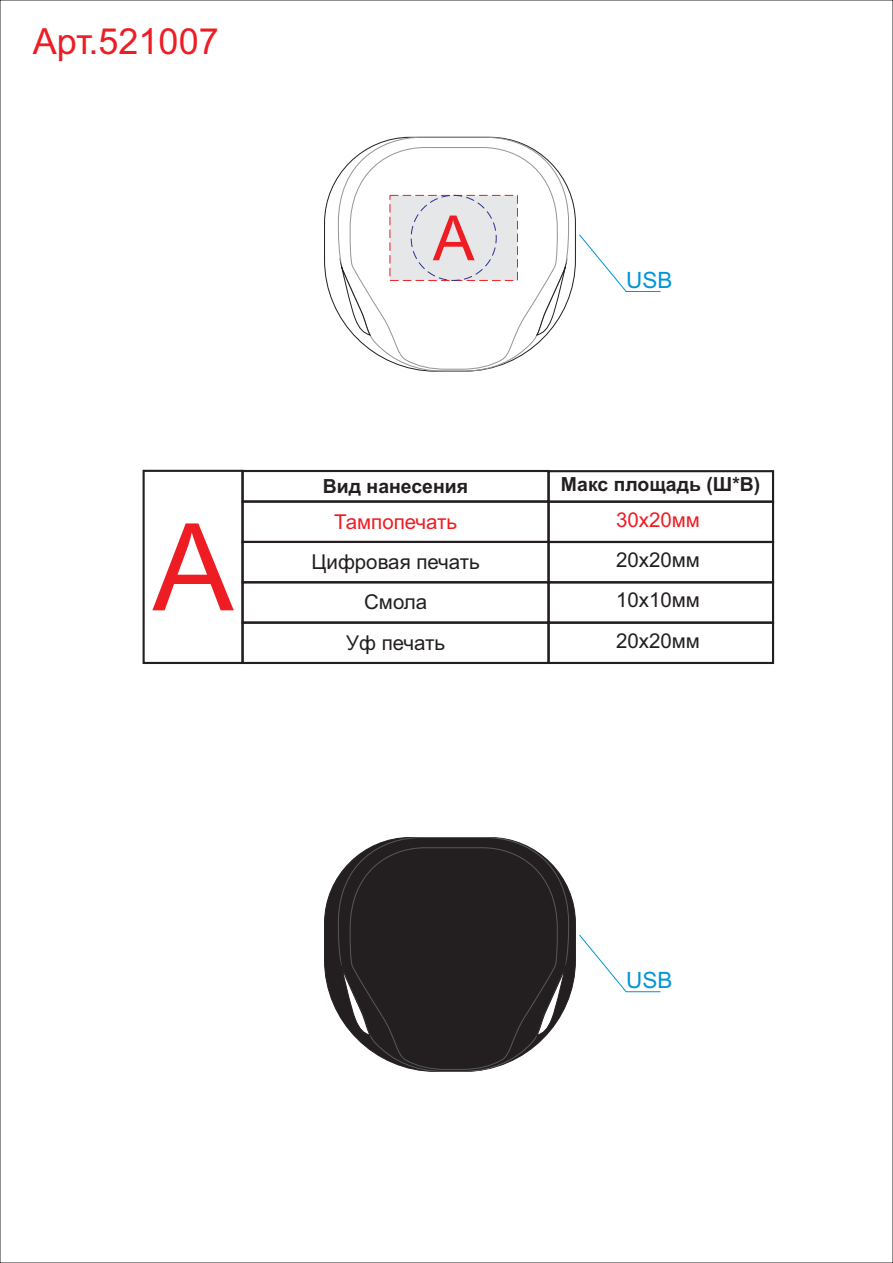
<style>
.page{position:relative;width:893px;height:1263px;background:#fff}
.page>*{position:absolute;margin:0;border:0;box-sizing:border-box;transform-origin:0 0}
.t1{font:121.35px "Arial";color:#ee1d23}
.t2{font:62.4px "Arial";color:#ee1d23}
.t3{font:36px "Arial";color:#ee1d23}
.t4{font:22.5px "Arial";color:#0095d9}
.t5{font:20.55px/40.3px "Arial";color:#231f20;text-align:center}
.t6{font:20.55px "Arial";color:#ee1d23}
.t7{font:700 19.35px "Arial";color:#231f20}
</style>
<div class="page">
<div style="left:241px;top:470px;width:309px;height:32px;border:2px solid #231f20"></div>
<div style="left:241px;top:500px;width:309px;height:43px;border:2px solid #231f20"></div>
<div style="left:241px;top:541px;width:309px;height:42px;border:2px solid #231f20"></div>
<div style="left:241px;top:581px;width:309px;height:43px;border:2px solid #231f20"></div>
<div style="left:241px;top:621px;width:309px;height:43px;border:2px solid #231f20"></div>
<div style="left:547px;top:470px;width:227px;height:33px;border:2px solid #231f20"></div>
<div style="left:547px;top:501px;width:227px;height:42px;border:2px solid #231f20"></div>
<div style="left:547px;top:541px;width:227px;height:42px;border:2px solid #231f20"></div>
<div style="left:547px;top:581px;width:227px;height:43px;border:2px solid #231f20"></div>
<div style="left:547px;top:622px;width:227px;height:42px;border:2px solid #231f20"></div>
<div style="left:143px;top:470px;width:101px;height:194px;border:2px solid #231f20"></div>
<svg style="left:579px;top:234px;width:82px;height:58px"></svg>
<svg style="left:579px;top:934px;width:82px;height:58px"></svg>
<svg style="left:324px;top:176px;width:252px;height:138px"></svg>
<svg style="left:324px;top:876px;width:252px;height:138px;fill:#231f20"></svg>
<svg style="left:338px;top:136px;width:231px;height:236px"></svg>
<svg style="left:338px;top:837px;width:231px;height:235px"></svg>
<svg style="left:349px;top:147px;width:208px;height:223px"></svg>
<svg style="left:349px;top:847px;width:208px;height:223px"></svg>
<svg style="left:535px;top:266px;width:31px;height:70px"></svg>
<svg style="left:341px;top:966px;width:225px;height:71px"></svg>
<svg style="left:341px;top:266px;width:31px;height:70px"></svg>
<svg style="left:389px;top:195px;width:129px;height:86px"></svg>
<h3 class="t3" style="left:33px;top:27px;width:187px">Арт.521007</h3>
<h1 class="t1" style="left:153px;top:522px;width:82px">А</h1>
<h2 class="t2" style="left:433px;top:215px;width:43px">А</h2>
<p class="t4" style="left:626px;top:271px;width:48px">USB</p>
<p class="t7" style="left:323px;top:478px;width:147px">Вид нанесения</p>
<p class="t7" style="left:561px;top:477px;width:201px">Макс площадь (Ш*В)</p>
<p class="t6" style="left:334px;top:514px;width:125px">Тампопечать</p>
<p class="t5" style="left:311px;top:543px;width:170px">Цифровая печать<br>Смола<br>Уф печать</p>
<p class="t6" style="left:616px;top:512px;width:85px">30х20мм</p>
<p class="t5" style="left:616px;top:541px;width:85px;text-align:justify">20х20мм 10х10мм 20х20мм</p>
<p class="t4" style="left:626px;top:972px;width:48px">USB</p>
</div>
